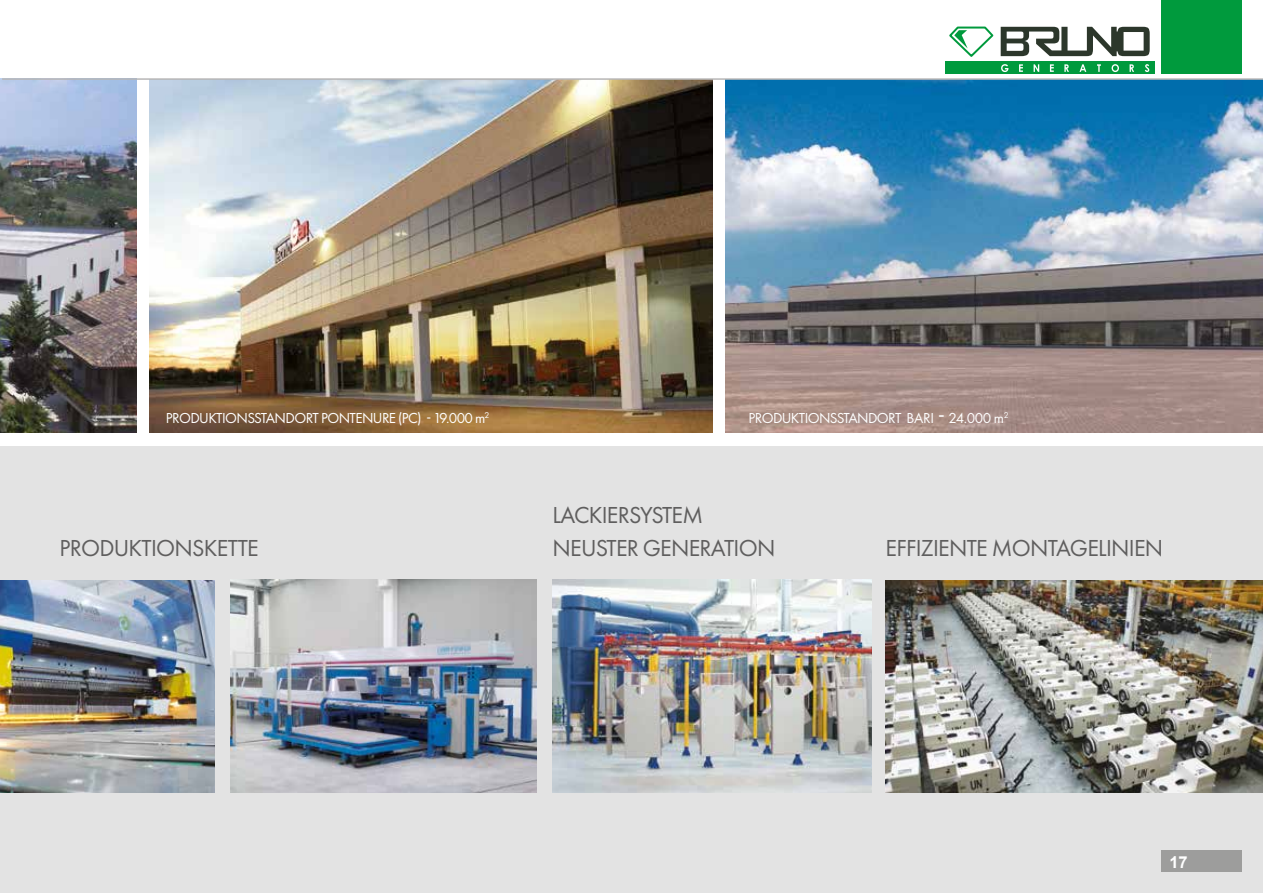
<style>
.page{position:relative;width:1263px;height:893px;background:#fff}
.page>*{position:absolute;margin:0;border:0;box-sizing:border-box;transform-origin:0 0}
.t1{font:24px/33px "Futura PT";letter-spacing:-.03em;color:#5f5e5e}
.t2{font:700 16.5px "Arial";color:#fff}
.t3{font:15px "Futura PT";letter-spacing:-.04em;color:#fff}
.s1{font-size:21px}
</style>
<div class="page">
<div style="left:1161px;top:0;width:81px;height:74px;background:#009a3d"></div>
<div style="left:0;top:446px;width:1263px;height:447px;background:#e3e3e3"></div>
<img style="left:149px;top:80px;width:563px;height:353px">
<img style="left:0;top:78px;width:136px;height:355px">
<img style="left:725px;top:80px;width:538px;height:353px">
<img style="left:230px;top:579px;width:307px;height:213px">
<img style="left:0;top:580px;width:214px;height:213px">
<img style="left:552px;top:579px;width:320px;height:213px">
<img style="left:885px;top:581px;width:378px;height:212px">
<hr style="left:2px;top:78px;width:1261px;height:2px;background:#b7b6b6">
<div style="left:1161px;top:850px;width:81px;height:22px;background:#9d9d9c"></div>
<div style="left:945px;top:62px;width:210px;height:12px;background:#009a3d"></div>
<svg style="left:949px;top:26px;width:45px;height:31px"></svg>
<svg style="left:1001px;top:27px;width:149px;height:29px"></svg>
<svg style="left:1001px;top:64px;width:7px;height:8px"></svg>
<svg style="left:1019px;top:64px;width:4px;height:8px"></svg>
<svg style="left:1033px;top:64px;width:6px;height:8px"></svg>
<svg style="left:1050px;top:64px;width:4px;height:8px"></svg>
<svg style="left:1064px;top:64px;width:5px;height:8px"></svg>
<svg style="left:1079px;top:64px;width:7px;height:8px"></svg>
<svg style="left:1097px;top:64px;width:4px;height:8px"></svg>
<svg style="left:1111px;top:64px;width:8px;height:8px"></svg>
<svg style="left:1129px;top:64px;width:5px;height:8px"></svg>
<svg style="left:1145px;top:64px;width:4px;height:8px"></svg>
<p class="t3" style="left:166px;top:409px;width:325px">PRODUKTIONSSTANDORT PONTENURE (PC) - 19.000 m<sup>2</sup></p>
<h1 class="t1" style="left:60px;top:532px;width:201px">PRODUKTIONSKETTE</h1>
<p class="t3" style="left:748px;top:409px;width:262px">PRODUKTIONSSTANDORT BARI <span class="s1">-</span> 24.000 m<sup>2</sup></p>
<h1 class="t1" style="left:552px;top:499px;width:225px">LACKIERSYSTEM<br>NEUSTER GENERATION</h1>
<h1 class="t1" style="left:885px;top:532px;width:279px">EFFIZIENTE MONTAGELINIEN</h1>
<p class="t2" style="left:1169px;top:851px;width:20px">17</p>
</div>
